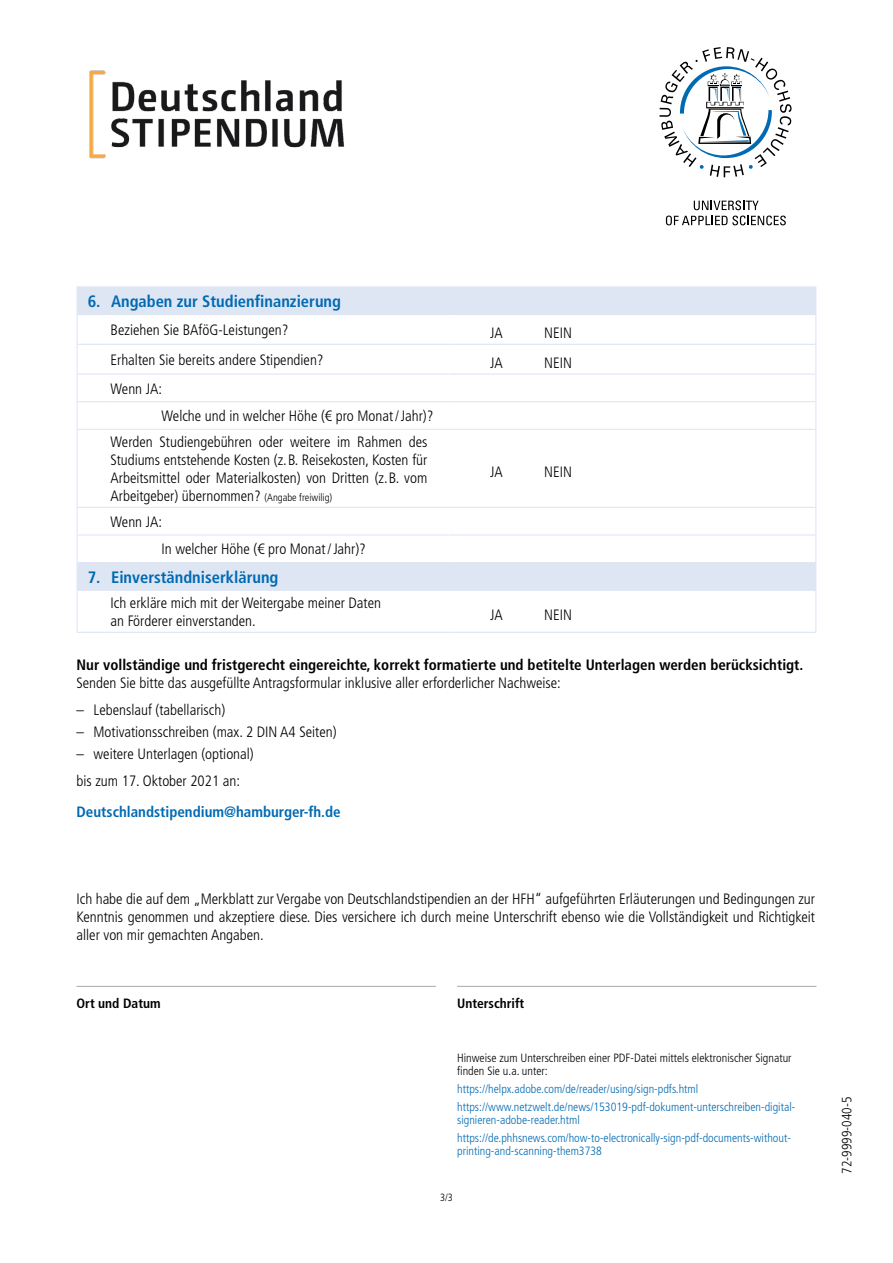
<style>
.page{position:relative;width:893px;height:1263px;background:#fff}
.page>*{position:absolute;margin:0;border:0;box-sizing:border-box;transform-origin:0 0}
.t1{font:700 condensed 16.5px "Frutiger LT Std";color:#006ab3}
.t2{font:300 condensed 15px/18px "Frutiger LT Std";color:#000}
.t3{font:700 condensed 15px "Frutiger LT Std";color:#000}
.t4{font:700 condensed 15px "Frutiger LT Std";color:#006ab3}
.t5{font:700 condensed 13.5px "Frutiger LT Std";color:#000}
.t6{font:300 condensed 13.5px "Frutiger LT Std";color:#000}
.t7{font:300 condensed 12px/17.7px "Frutiger LT Std";color:#006ab3}
.t8{font:300 condensed 12px/13.5px "Frutiger LT Std";color:#000}
.t9{font:300 condensed 10.5px "Frutiger LT Std";color:#000}
.s1{font-size:10.5px}
</style>
<div class="page">
<svg style="left:666px;top:216px;width:120px;height:9px"></svg>
<svg style="left:694px;top:200px;width:65px;height:10px"></svg>
<svg style="left:659px;top:47px;width:133px;height:130px"></svg>
<img style="left:89px;top:70px;width:256px;height:89px">
<svg style="left:78px;top:287px;width:737px;height:303px"></svg>
<svg style="left:110px;top:287px;width:1px;height:27px"></svg>
<hr style="left:77px;top:314px;width:34px;height:1px;background:#dfe6f3">
<hr style="left:449px;top:314px;width:367px;height:1px;background:#dfe6f3">
<svg style="left:77px;top:287px;width:1px;height:142px"></svg>
<svg style="left:815px;top:287px;width:1px;height:142px"></svg>
<hr style="left:77px;top:430px;width:1px;height:77px;background:#dfe6f3">
<hr style="left:815px;top:430px;width:1px;height:77px;background:#dfe6f3">
<svg style="left:77px;top:508px;width:1px;height:82px"></svg>
<svg style="left:110px;top:563px;width:1px;height:27px"></svg>
<svg style="left:815px;top:508px;width:1px;height:82px"></svg>
<hr style="left:77px;top:590px;width:34px;height:1px;background:#dfe6f3">
<hr style="left:77px;top:591px;width:1px;height:41px;background:#dfe6f3">
<hr style="left:449px;top:590px;width:367px;height:1px;background:#dfe6f3">
<hr style="left:815px;top:591px;width:1px;height:41px;background:#dfe6f3">
<hr style="left:77px;top:286px;width:34px;height:1px;background:#dfe6f3">
<hr style="left:77px;top:344px;width:34px;height:1px;background:#dfe6f3">
<hr style="left:449px;top:344px;width:367px;height:1px;background:#dfe6f3">
<hr style="left:77px;top:373px;width:34px;height:2px;background:#dfe6f3">
<hr style="left:449px;top:373px;width:367px;height:2px;background:#dfe6f3">
<hr style="left:77px;top:401px;width:34px;height:1px;background:#dfe6f3">
<hr style="left:449px;top:401px;width:367px;height:1px;background:#dfe6f3">
<hr style="left:77px;top:429px;width:34px;height:1px;background:#dfe6f3">
<hr style="left:449px;top:429px;width:367px;height:1px;background:#dfe6f3">
<hr style="left:77px;top:507px;width:34px;height:1px;background:#dfe6f3">
<hr style="left:449px;top:507px;width:367px;height:1px;background:#dfe6f3">
<hr style="left:77px;top:534px;width:34px;height:2px;background:#dfe6f3">
<hr style="left:449px;top:534px;width:367px;height:2px;background:#dfe6f3">
<hr style="left:77px;top:562px;width:34px;height:1px;background:#dfe6f3">
<hr style="left:449px;top:562px;width:367px;height:1px;background:#dfe6f3">
<hr style="left:77px;top:632px;width:34px;height:1px;background:#dfe6f3">
<hr style="left:449px;top:632px;width:367px;height:1px;background:#dfe6f3">
<hr style="left:111px;top:286px;width:338px;height:1px;background:#dfe6f3">
<hr style="left:449px;top:286px;width:367px;height:1px;background:#dfe6f3">
<hr style="left:111px;top:314px;width:338px;height:1px;background:#dfe6f3">
<hr style="left:111px;top:344px;width:338px;height:1px;background:#dfe6f3">
<hr style="left:111px;top:373px;width:338px;height:2px;background:#dfe6f3">
<hr style="left:111px;top:401px;width:338px;height:1px;background:#dfe6f3">
<hr style="left:111px;top:429px;width:338px;height:1px;background:#dfe6f3">
<hr style="left:111px;top:507px;width:338px;height:1px;background:#dfe6f3">
<hr style="left:111px;top:534px;width:338px;height:2px;background:#dfe6f3">
<hr style="left:111px;top:562px;width:338px;height:1px;background:#dfe6f3">
<svg style="left:448px;top:315px;width:1px;height:114px"></svg>
<hr style="left:448px;top:430px;width:1px;height:77px;background:#fff">
<svg style="left:448px;top:508px;width:1px;height:54px"></svg>
<hr style="left:111px;top:590px;width:338px;height:1px;background:#dfe6f3">
<hr style="left:111px;top:632px;width:338px;height:1px;background:#dfe6f3">
<hr style="left:77px;top:986px;width:359px;height:1px;background:#b1b3b4">
<hr style="left:457px;top:986px;width:359px;height:1px;background:#b1b3b4">
<p class="t1" style="left:88px;top:291px;width:255px">6. Angaben zur Studienfinanzierung</p>
<p class="t2" style="left:111px;top:321px;width:179px">Beziehen Sie BAföG-Leistungen?</p>
<p class="t2" style="left:490px;top:324px;width:14px">JA</p>
<p class="t2" style="left:544px;top:324px;width:29px">NEIN</p>
<p class="t2" style="left:111px;top:351px;width:215px">Erhalten Sie bereits andere Stipendien?</p>
<p class="t2" style="left:490px;top:354px;width:14px">JA</p>
<p class="t2" style="left:544px;top:354px;width:29px">NEIN</p>
<p class="t2" style="left:162px;top:375px;width:273px;line-height:27.6px;text-indent:-51px">Wenn JA:<br>Welche und in welcher Höhe (€ pro Monat/Jahr)?</p>
<p class="t2" style="left:111px;top:433px;width:318px;text-align:justify">Werden Studiengebühren oder weitere im Rahmen des Studiums entstehende Kosten (z.B. Reisekosten, Kosten für Arbeitsmittel oder Materialkosten) von Dritten (z.B. vom Arbeitgeber) übernommen? <span class="s1">(Angabe freiwilig)</span></p>
<p class="t2" style="left:490px;top:463px;width:14px">JA</p>
<p class="t2" style="left:544px;top:463px;width:29px">NEIN</p>
<p class="t2" style="left:162px;top:508px;width:206px;line-height:27.6px;text-indent:-51px">Wenn JA:<br>In welcher Höhe (€ pro Monat/Jahr)?</p>
<p class="t1" style="left:88px;top:567px;width:192px">7. Einverständniserklärung</p>
<p class="t2" style="left:111px;top:594px;width:272px">Ich erkläre mich mit der Weitergabe meiner Daten an Förderer einverstanden.</p>
<p class="t2" style="left:490px;top:606px;width:14px">JA</p>
<p class="t2" style="left:544px;top:606px;width:29px">NEIN</p>
<p class="t3" style="left:77px;top:656px;width:728px">Nur vollständige und fristgerecht eingereichte, korrekt formatierte und betitelte Unterlagen werden berücksichtigt.</p>
<p class="t2" style="left:77px;top:674px;width:486px">Senden Sie bitte das ausgefüllte Antragsformular inklusive aller erforderlicher Nachweise:</p>
<p class="t2" style="left:77px;top:701px;width:150px">– Lebenslauf (tabellarisch)</p>
<p class="t2" style="left:77px;top:723px;width:262px">– Motivationsschreiben (max. 2 DIN A4 Seiten)</p>
<p class="t2" style="left:77px;top:741px;width:179px;line-height:26.5px">– weitere Unterlagen (optional) bis zum 17. Oktober 2021 an:</p>
<p class="t4" style="left:77px;top:802px;width:266px">Deutschlandstipendium@hamburger-fh.de</p>
<p class="t2" style="left:77px;top:889px;width:740px;text-align:justify">Ich habe die auf dem „Merkblatt zur Vergabe von Deutschlandstipendien an der HFH“ aufgeführten Erläuterungen und Bedingungen zur Kenntnis genommen und akzeptiere diese. Dies versichere ich durch meine Unterschrift ebenso wie die Vollständigkeit und Richtigkeit aller von mir gemachten Angaben.</p>
<p class="t5" style="left:77px;top:995px;width:86px">Ort und Datum</p>
<p class="t5" style="left:457px;top:995px;width:69px">Unterschrift</p>
<p class="t8" style="left:457px;top:1051px;width:336px">Hinweise zum Unterschreiben einer PDF-Datei mittels elektronischer Signatur finden Sie u.a. unter:</p>
<p class="t7" style="left:457px;top:1080px;width:340px">https://helpx.adobe.com/de/reader/using/sign-pdfs.html https://www.netzwelt.de/news/153019-pdf-dokument-unterschreiben-digital-</p>
<p class="t7" style="left:457px;top:1111px;width:335px">signieren-adobe-reader.html https://de.phhsnews.com/how-to-electronically-sign-pdf-documents-without-</p>
<p class="t7" style="left:457px;top:1142px;width:146px">printing-and-scanning-them3738</p>
<p class="t9" style="left:440px;top:1191px;width:14px">3/3</p>
<p class="t6" style="left:839px;top:1174px;width:78px;rotate:-90deg">72-9999-040-5</p>
</div>
